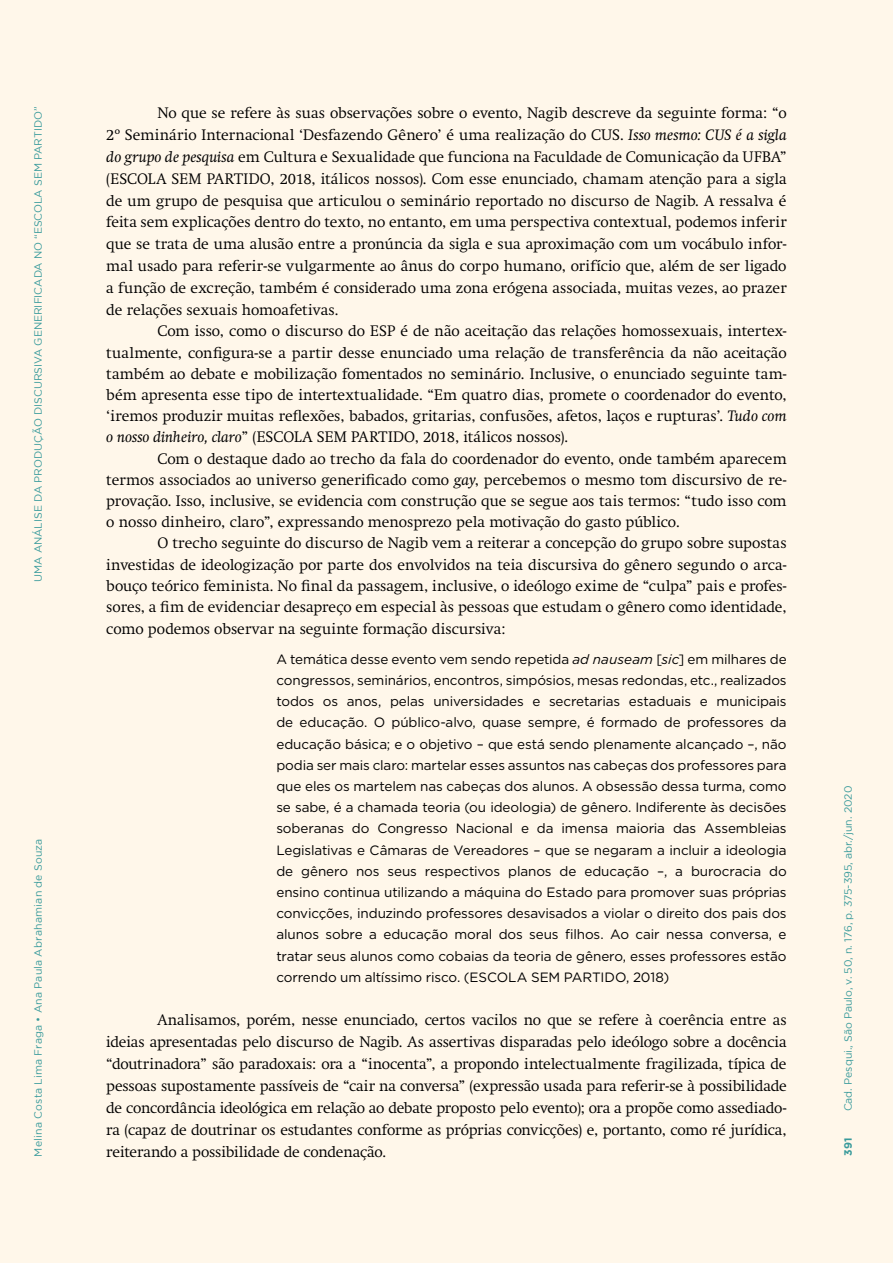
<style>
.page{position:relative;width:893px;height:1263px;background:#fff7ea}
.page>*{position:absolute;margin:0;border:0;box-sizing:border-box;transform-origin:0 0}
.t1{font:300 15px/21.9px "Swift";color:#000;text-align:justify}
.t2{font:13.5px/21.1px "Gotham HTF";letter-spacing:-.01em;color:#000;text-align:justify}
.t3{font:10.5px "Gotham";color:#389fa9}
.t4{font:10.5px "Gotham";letter-spacing:.025em;color:#389fa9}
.t5{font:700 10.5px "Gotham";color:#389fa9}
.s1{font-weight:400;font-style:italic}
.s2{font-style:italic}
</style>
<div class="page">
<p class="t3" style="left:32px;top:582px;width:477px;rotate:-90deg">UMA ANÁLISE DA PRODUÇÃO DISCURSIVA GENERIFICADA NO “ESCOLA SEM PARTIDO”</p>
<p class="t4" style="left:32px;top:1157px;width:320px;rotate:-90deg">Melina Costa Lima Fraga • Ana Paula Abrahamian de Souza</p>
<p class="t1" style="left:106px;top:102px;width:682px;text-indent:51px">No que se refere às suas observações sobre o evento, Nagib descreve da seguinte forma: “o 2º Seminário Internacional ‘Desfazendo Gênero’ é uma realização do CUS. <span class="s1">Isso mesmo: CUS é a sigla do grupo de pesquisa</span> em Cultura e Sexualidade que funciona na Faculdade de Comunicação da UFBA” (ESCOLA SEM PARTIDO, 2018, itálicos nossos). Com esse enunciado, chamam atenção para a sigla de um grupo de pesquisa que articulou o seminário reportado no discurso de Nagib. A ressalva é feita sem explicações dentro do texto, no entanto, em uma perspectiva contextual, podemos inferir que se trata de uma alusão entre a pronúncia da sigla e sua aproximação com um vocábulo infor&shy;mal usado para referir-se vulgarmente ao ânus do corpo humano, orifício que, além de ser ligado a função de excreção, também é considerado uma zona erógena associada, muitas vezes, ao prazer de relações sexuais homoafetivas.</p>
<p class="t1" style="left:106px;top:321px;width:682px;line-height:21.1px;text-indent:51px">Com isso, como o discurso do ESP é de não aceitação das relações homossexuais, intertex&shy;tualmente, configura-se a partir desse enunciado uma relação de transferência da não aceitação também ao debate e mobilização fomentados no seminário. Inclusive, o enunciado seguinte tam&shy;bém apresenta esse tipo de intertextualidade. “Em quatro dias, promete o coordenador do evento, ‘iremos produzir muitas reflexões, babados, gritarias, confusões, afetos, laços e rupturas’. <span class="s1">Tudo com o nosso dinheiro, claro</span>” (ESCOLA SEM PARTIDO, 2018, itálicos nossos).</p>
<p class="t1" style="left:106px;top:448px;width:682px;line-height:21.1px;text-indent:51px">Com o destaque dado ao trecho da fala do coordenador do evento, onde também aparecem termos associados ao universo generificado como <span class="s1">gay</span>, percebemos o mesmo tom discursivo de re&shy;provação. Isso, inclusive, se evidencia com construção que se segue aos tais termos: “tudo isso com o nosso dinheiro, claro”, expressando menosprezo pela motivação do gasto público.</p>
<p class="t1" style="left:106px;top:533px;width:682px;line-height:21.5px;text-indent:51px">O trecho seguinte do discurso de Nagib vem a reiterar a concepção do grupo sobre supostas investidas de ideologização por parte dos envolvidos na teia discursiva do gênero segundo o arca&shy;bouço teórico feminista. No final da passagem, inclusive, o ideólogo exime de “culpa” pais e profes&shy;sores, a fim de evidenciar desapreço em especial às pessoas que estudam o gênero como identidade, como podemos observar na seguinte formação discursiva:</p>
<p class="t2" style="left:276px;top:648px;width:512px">A temática desse evento vem sendo repetida <span class="s2">ad nauseam</span> [<span class="s2">sic</span>] em milhares de congressos, seminários, encontros, simpósios, mesas redondas, etc., realizados todos os anos, pelas universidades e secretarias estaduais e municipais de educação. O público-alvo, quase sempre, é formado de professores da educação básica; e o objetivo – que está sendo plenamente alcançado –, não podia ser mais claro: martelar esses assuntos nas cabeças dos professores para que eles os martelem nas cabeças dos alunos. A obsessão dessa turma, como se sabe, é a chamada teoria (ou ideologia) de gênero. Indiferente às decisões soberanas do Congresso Nacional e da imensa maioria das Assembleias Legislativas e Câmaras de Vereadores – que se negaram a incluir a ideologia de gênero nos seus respectivos planos de educação –, a burocracia do ensino continua utilizando a máquina do Estado para promover suas próprias convicções, induzindo professores desavisados a violar o direito dos pais dos alunos sobre a educação moral dos seus filhos. Ao cair nessa conversa, e tratar seus alunos como cobaias da teoria de gênero, esses professores estão correndo um altíssimo risco. (ESCOLA SEM PARTIDO, 2018)</p>
<p class="t1" style="left:106px;top:1009px;width:682px;text-indent:51px">Analisamos, porém, nesse enunciado, certos vacilos no que se refere à coerência entre as ideias apresentadas pelo discurso de Nagib. As assertivas disparadas pelo ideólogo sobre a docência “doutrinadora” são paradoxais: ora a “inocenta”, a propondo intelectualmente fragilizada, típica de pessoas supostamente passíveis de “cair na conversa” (expressão usada para referir-se à possibilidade de concordância ideológica em relação ao debate proposto pelo evento); ora a propõe como assediado&shy;ra (capaz de doutrinar os estudantes conforme as próprias convicções) e, portanto, como ré jurídica, reiterando a possibilidade de condenação.</p>
<p class="t3" style="left:842px;top:1111px;width:327px;rotate:-90deg">Cad. Pesqui., São Paulo, v. 50, n. 176, p. 375-395, abr./jun. 2020</p>
<p class="t5" style="left:842px;top:1155px;width:19px;rotate:-90deg">391</p>
</div>
